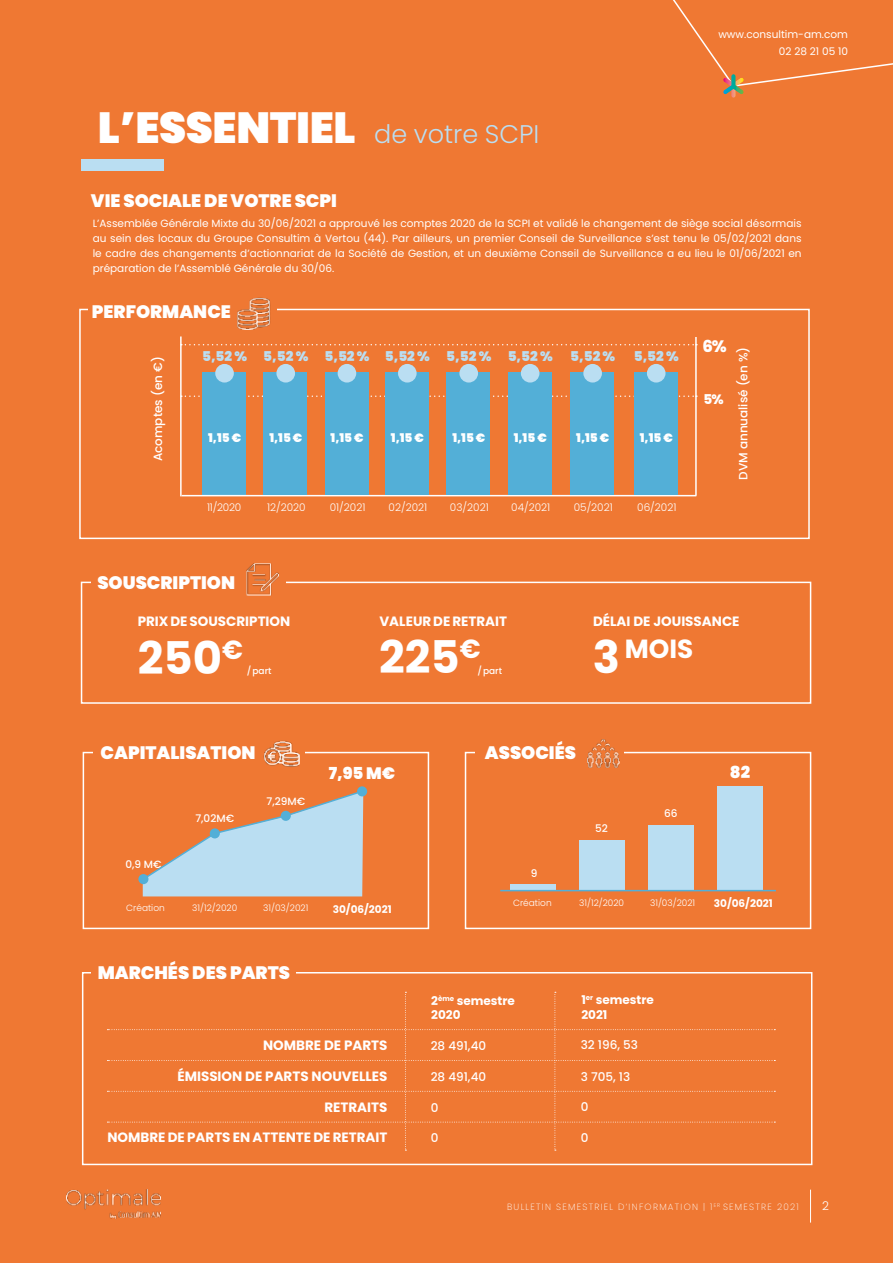
<style>
.page{position:relative;width:893px;height:1263px;background:#ef7833}
.page>*{position:absolute;margin:0;border:0;box-sizing:border-box;transform-origin:0 0}
.t1{font:700 45px "Poppins";color:#fff}
.t2{font:900 43.5px "Poppins";letter-spacing:-.01em;color:#fff}
.t3{font:700 26.25px "Poppins";color:#fff}
.t4{font:900 18px "Poppins";color:#fff}
.t5{font:900 16.5px "Poppins";color:#fff}
.t6{font:800 16.5px "Poppins";color:#fff}
.t7{font:700 13.5px "Poppins";color:#fff}
.t8{font:900 13.5px "Poppins";color:#badef2}
.t9{font:800 13.5px "Poppins";color:#fff}
.t10{font:500 12px "Poppins";color:#fff}
.t11{font:900 12px "Poppins";color:#fff}
.t12{font:700 12px/14.4px "Poppins";color:#fff}
.t13{font:300 12px "Poppins";color:#fff}
.t14{font:10.5px/15px "Poppins";color:#fff;text-align:right}
.t15{font:300 10.5px "Poppins";color:#fff}
.t16{font:500 10.5px "Poppins";color:#fff}
.t17{font:700 10.5px "Poppins";color:#fff}
.t18{font:300 9px "Poppins";color:#fff}
.t19{font:200 9px "Poppins";letter-spacing:.14em;color:#fff}
.t20{font:500 9px "Poppins";color:#fff}
.s1{font-weight:300;font-size:25.5px;color:#badef2}
.s2{font-size:45px}
</style>
<div class="page">
<hr style="left:810px;top:1189px;width:1px;height:33px;background:#fff">
<img style="left:66px;top:1189px;width:95px;height:30px">
<svg style="left:673px;top:0;width:220px;height:98px"></svg>
<svg style="left:182px;top:395px;width:512px;height:2px"></svg>
<svg style="left:182px;top:344px;width:512px;height:1px"></svg>
<div style="left:202px;top:372px;width:44px;height:123px;background:#53afd7"></div>
<div style="left:81px;top:160px;width:83px;height:11px;background:#badef2"></div>
<div style="left:79px;top:309px;width:731px;height:230px;border:2px solid #fff"></div>
<div style="left:89px;top:299px;width:145px;height:19px;background:#ef7833"></div>
<div style="left:234px;top:298px;width:42px;height:31px;background:#ef7833"></div>
<img style="left:237px;top:298px;width:34px;height:31px">
<div style="left:81px;top:582px;width:730px;height:122px;border:2px solid #fff"></div>
<div style="left:91px;top:570px;width:150px;height:18px;background:#ef7833"></div>
<div style="left:241px;top:564px;width:44px;height:32px;background:#ef7833"></div>
<img style="left:246px;top:564px;width:33px;height:32px">
<div style="left:83px;top:752px;width:346px;height:177px;border:2px solid #fff"></div>
<div style="left:93px;top:740px;width:170px;height:21px;background:#ef7833"></div>
<div style="left:465px;top:752px;width:346px;height:177px;border:2px solid #fff"></div>
<div style="left:475px;top:740px;width:110px;height:21px;background:#ef7833"></div>
<div style="left:510px;top:884px;width:45px;height:6px;background:#badef2"></div>
<div style="left:260px;top:735px;width:45px;height:40px;background:#ef7833"></div>
<img style="left:263px;top:740px;width:36px;height:27px">
<div style="left:581px;top:736px;width:42px;height:33px;background:#ef7833"></div>
<img style="left:587px;top:739px;width:32px;height:29px">
<svg style="left:138px;top:874px;width:10px;height:10px"></svg>
<svg style="left:357px;top:786px;width:10px;height:10px"></svg>
<hr style="left:180px;top:336px;width:2px;height:160px;background:#fff">
<hr style="left:695px;top:337px;width:2px;height:159px;background:#fff">
<div style="left:215px;top:364px;width:19px;height:18px;background:#badef2;border-radius:50%"></div>
<div style="left:579px;top:840px;width:45px;height:51px;background:#badef2"></div>
<div style="left:648px;top:825px;width:45px;height:65px;background:#badef2"></div>
<div style="left:717px;top:786px;width:46px;height:104px;background:#badef2"></div>
<hr style="left:500px;top:890px;width:276px;height:1px;background:#53afd7">
<div style="left:82px;top:972px;width:730px;height:193px;border:2px solid #fff"></div>
<div style="left:91px;top:960px;width:205px;height:19px;background:#ef7833"></div>
<hr style="left:182px;top:495px;width:514px;height:1px;background:#fff">
<div style="left:263px;top:372px;width:44px;height:123px;background:#53afd7"></div>
<div style="left:276px;top:364px;width:19px;height:18px;background:#badef2;border-radius:50%"></div>
<div style="left:325px;top:372px;width:44px;height:123px;background:#53afd7"></div>
<div style="left:338px;top:364px;width:18px;height:18px;background:#badef2;border-radius:50%"></div>
<div style="left:385px;top:372px;width:44px;height:123px;background:#53afd7"></div>
<div style="left:398px;top:364px;width:19px;height:18px;background:#badef2;border-radius:50%"></div>
<div style="left:446px;top:372px;width:44px;height:123px;background:#53afd7"></div>
<div style="left:459px;top:364px;width:19px;height:18px;background:#badef2;border-radius:50%"></div>
<div style="left:508px;top:372px;width:44px;height:123px;background:#53afd7"></div>
<div style="left:521px;top:364px;width:18px;height:18px;background:#badef2;border-radius:50%"></div>
<div style="left:570px;top:372px;width:44px;height:123px;background:#53afd7"></div>
<div style="left:583px;top:364px;width:19px;height:18px;background:#badef2;border-radius:50%"></div>
<div style="left:634px;top:372px;width:44px;height:123px;background:#53afd7"></div>
<div style="left:647px;top:364px;width:18px;height:18px;background:#badef2;border-radius:50%"></div>
<svg style="left:141px;top:789px;width:223px;height:107px"></svg>
<svg style="left:107px;top:992px;width:668px;height:159px"></svg>
<h2 class="t2" style="left:98px;top:102px;width:443px">L’ESSENTIEL <span class="s1">de votre SCPI</span></h2>
<p class="t14" style="left:718px;top:27px;width:131px;line-height:16.5px">www.consultim-am.com<br>02 28 21 05 10</p>
<h3 class="t4" style="left:91px;top:190px;width:247px">VIE SOCIALE DE VOTRE SCPI</h3>
<p class="t14" style="left:93px;top:216px;width:710px;text-align:justify">L’Assemblée Générale Mixte du 30/06/2021 a approuvé les comptes 2020 de la SCPI et validé le changement de siège social désormais au sein des locaux du Groupe Consultim à Vertou (44). Par ailleurs, un premier Conseil de Surveillance s’est tenu le 05/02/2021 dans le cadre des changements d’actionnariat de la Société de Gestion, et un deuxième Conseil de Surveillance a eu lieu le 01/06/2021 en préparation de l’Assemblé Générale du 30/06.</p>
<h3 class="t4" style="left:92px;top:301px;width:140px">PERFORMANCE</h3>
<h3 class="t6" style="left:702px;top:336px;width:26px">6%</h3>
<p class="t10" style="left:151px;top:461px;width:106px;rotate:-90deg">Acomptes (en €)</p>
<p class="t10" style="left:736px;top:480px;width:135px;rotate:-90deg">DVM annualisé (en %)</p>
<p class="t8" style="left:202px;top:348px;width:47px">5,52 %</p>
<p class="t8" style="left:263px;top:348px;width:47px">5,52 %</p>
<p class="t8" style="left:324px;top:348px;width:47px">5,52 %</p>
<p class="t8" style="left:385px;top:348px;width:47px">5,52 %</p>
<p class="t8" style="left:446px;top:348px;width:47px">5,52 %</p>
<p class="t8" style="left:508px;top:348px;width:47px">5,52 %</p>
<p class="t8" style="left:570px;top:348px;width:47px">5,52 %</p>
<p class="t8" style="left:634px;top:348px;width:47px">5,52 %</p>
<p class="t9" style="left:703px;top:391px;width:22px">5%</p>
<p class="t11" style="left:208px;top:430px;width:35px">1,15 €</p>
<p class="t11" style="left:269px;top:430px;width:35px">1,15 €</p>
<p class="t11" style="left:331px;top:430px;width:35px">1,15 €</p>
<p class="t11" style="left:391px;top:430px;width:35px">1,15 €</p>
<p class="t11" style="left:452px;top:430px;width:35px">1,15 €</p>
<p class="t11" style="left:514px;top:430px;width:35px">1,15 €</p>
<p class="t11" style="left:576px;top:430px;width:35px">1,15 €</p>
<p class="t11" style="left:640px;top:430px;width:35px">1,15 €</p>
<p class="t15" style="left:207px;top:501px;width:36px">11/2020</p>
<p class="t15" style="left:267px;top:501px;width:40px">12/2020</p>
<p class="t15" style="left:330px;top:501px;width:37px">01/2021</p>
<p class="t15" style="left:389px;top:501px;width:40px">02/2021</p>
<p class="t15" style="left:450px;top:501px;width:40px">03/2021</p>
<p class="t15" style="left:511px;top:501px;width:41px">04/2021</p>
<p class="t15" style="left:574px;top:501px;width:41px">05/2021</p>
<p class="t15" style="left:637px;top:501px;width:41px">06/2021</p>
<h3 class="t4" style="left:97px;top:571px;width:139px">SOUSCRIPTION</h3>
<p class="t7" style="left:138px;top:613px;width:154px">PRIX DE SOUSCRIPTION</p>
<h1 class="t1" style="left:138px;top:631px;width:107px">250<sup>€</sup></h1>
<p class="t20" style="left:247px;top:665px;width:26px">/ part</p>
<p class="t7" style="left:379px;top:613px;width:129px">VALEUR DE RETRAIT</p>
<h1 class="t1" style="left:379px;top:630px;width:103px">225<sup>€</sup></h1>
<p class="t20" style="left:477px;top:665px;width:26px">/ part</p>
<p class="t7" style="left:593px;top:613px;width:148px">DÉLAI DE JOUISSANCE</p>
<h3 class="t3" style="left:593px;top:633px;width:102px"><span class="s2">3</span> MOIS</h3>
<h3 class="t4" style="left:101px;top:741px;width:157px">CAPITALISATION</h3>
<p class="t16" style="left:125px;top:857px;width:38px">0,9 M€</p>
<p class="t18" style="left:126px;top:903px;width:40px">Création</p>
<p class="t16" style="left:195px;top:812px;width:40px">7,02M€</p>
<p class="t16" style="left:267px;top:795px;width:40px">7,29M€</p>
<p class="t18" style="left:192px;top:903px;width:46px">31/12/2020</p>
<p class="t18" style="left:263px;top:903px;width:47px">31/03/2021</p>
<h3 class="t4" style="left:98px;top:962px;width:194px">MARCHÉS DES PARTS</h3>
<h3 class="t5" style="left:329px;top:763px;width:68px">7,95 M€</h3>
<p class="t17" style="left:333px;top:903px;width:61px">30/06/2021</p>
<h3 class="t4" style="left:485px;top:741px;width:93px">ASSOCIÉS</h3>
<p class="t16" style="left:531px;top:867px;width:8px">9</p>
<p class="t16" style="left:595px;top:822px;width:14px">52</p>
<p class="t16" style="left:664px;top:807px;width:15px">66</p>
<h3 class="t5" style="left:730px;top:762px;width:22px">82</h3>
<p class="t18" style="left:513px;top:897px;width:40px">Création</p>
<p class="t18" style="left:579px;top:897px;width:46px">31/12/2020</p>
<p class="t18" style="left:650px;top:897px;width:47px">31/03/2021</p>
<p class="t17" style="left:714px;top:897px;width:61px">30/06/2021</p>
<p class="t7" style="left:263px;top:1037px;width:126px">NOMBRE DE PARTS</p>
<p class="t7" style="left:177px;top:1068px;width:212px">ÉMISSION DE PARTS NOUVELLES</p>
<p class="t7" style="left:324px;top:1099px;width:65px">RETRAITS</p>
<p class="t7" style="left:107px;top:1129px;width:282px">NOMBRE DE PARTS EN ATTENTE DE RETRAIT</p>
<p class="t12" style="left:431px;top:994px;width:85px">2<sup>ème</sup> semestre<br>2020</p>
<p class="t10" style="left:431px;top:1039px;width:57px">28 491,40</p>
<p class="t10" style="left:431px;top:1070px;width:57px">28 491,40</p>
<p class="t10" style="left:431px;top:1100px;width:9px">0</p>
<p class="t10" style="left:431px;top:1131px;width:9px">0</p>
<p class="t12" style="left:581px;top:993px;width:74px">1<sup>er</sup> semestre<br>2021</p>
<p class="t10" style="left:581px;top:1038px;width:59px">32 196, 53</p>
<p class="t10" style="left:581px;top:1069px;width:51px">3 705, 13</p>
<p class="t10" style="left:581px;top:1099px;width:9px">0</p>
<p class="t10" style="left:581px;top:1130px;width:9px">0</p>
<p class="t19" style="left:507px;top:1203px;width:293px">BULLETIN SEMESTRIEL D’INFORMATION | 1<sup>ER</sup> SEMESTRE 2021</p>
<p class="t13" style="left:822px;top:1199px;width:8px">2</p>
</div>
